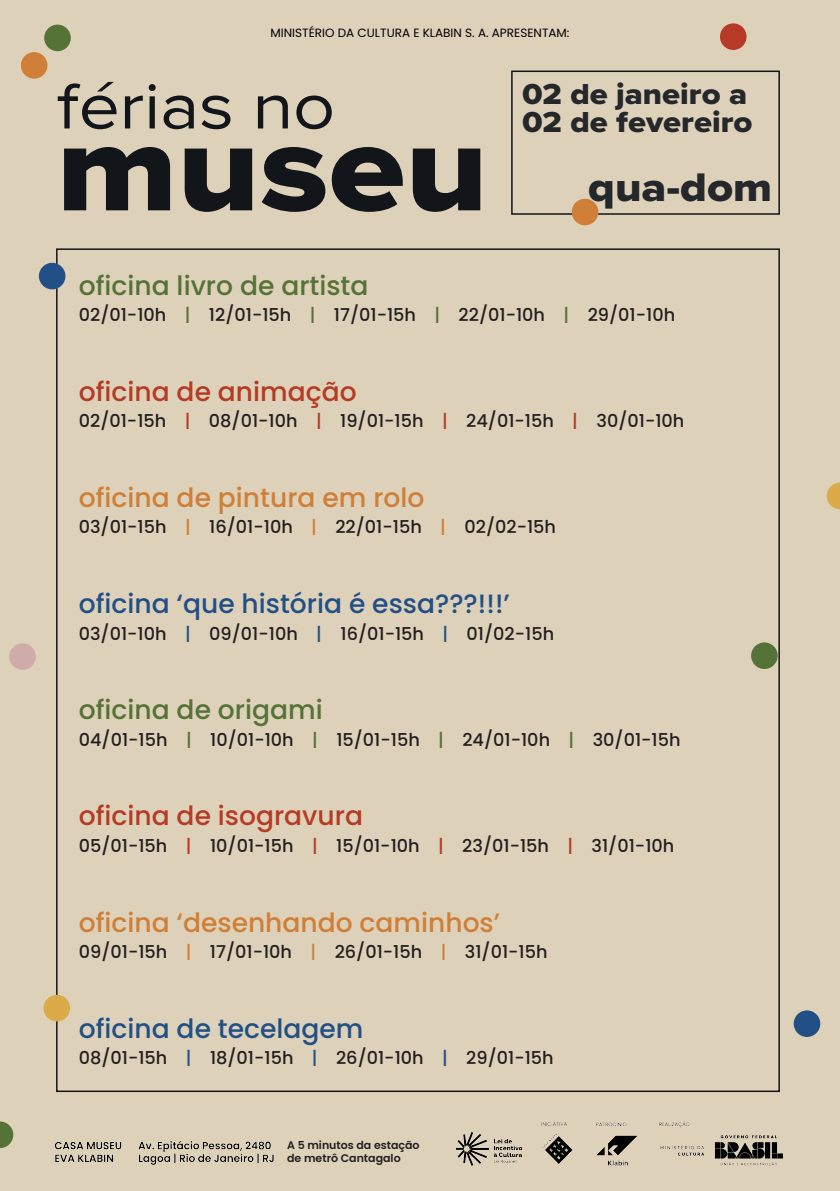
<style>
.page{position:relative;width:840px;height:1191px;background:#fff}
.page>*{position:absolute;margin:0;border:0;box-sizing:border-box;transform-origin:0 0}
.t1{font:127.8px "Proxima Nova Wide Extrabld";color:#121519}
.t2{font:66.4px "Proxima Nova Wide";color:#121519}
.t3{font:41.4px "Proxima Nova Wide Extrabld";color:#24282b}
.t4{font:30px/28px "Proxima Nova Wide Extrabld";color:#24282b}
.t5{font:500 26.6px "Poppins";color:#cf7f37}
.t6{font:500 26.6px "Poppins";color:#225086}
.t7{font:500 26.6px "Poppins";color:#557237}
.t8{font:500 26.6px "Poppins";color:#b53b25}
.t9{font:500 17.6px "Poppins";color:#231f20}
.t10{font:12px "Poppins";color:#000001}
.t11{font:600 11px/12.4px "Poppins";color:#231f20}
.s1{color:#557237}
.s2{color:#b53b25}
.s3{color:#cf7f37}
.s4{color:#225086}
</style>
<div class="page">
<div style="left:0;top:0;width:839px;height:1191px;background:#ded1b9"></div>
<div style="left:511px;top:71px;width:268px;height:144px;border:2px solid #121519"></div>
<div style="left:44px;top:25px;width:27px;height:26px;background:#557237;border-radius:50%"></div>
<div style="left:719px;top:23px;width:27px;height:27px;background:#b63a25;border-radius:50%"></div>
<div style="left:21px;top:52px;width:26px;height:27px;background:#cf7f37;border-radius:50%"></div>
<div style="left:9px;top:643px;width:27px;height:27px;background:#cfaca9;border-radius:50%"></div>
<div style="left:43px;top:994px;width:27px;height:27px;background:#dbab49;border-radius:50%"></div>
<svg style="left:826px;top:483px;width:13px;height:26px"></svg>
<div style="left:793px;top:1010px;width:26px;height:27px;background:#225086;border-radius:50%"></div>
<div style="left:750px;top:642px;width:27px;height:27px;background:#557237;border-radius:50%"></div>
<svg style="left:0;top:1121px;width:13px;height:27px"></svg>
<div style="left:571px;top:199px;width:27px;height:26px;background:#cf7f37;border-radius:50%"></div>
<div style="left:39px;top:263px;width:26px;height:26px;background:#225086;border-radius:50%"></div>
<img style="left:456px;top:1121px;width:327px;height:45px">
<img style="left:55px;top:1141px;width:219px;height:24px">
<p class="t10" style="left:270px;top:26px;width:300px">MINISTÉRIO DA CULTURA E KLABIN S. A. APRESENTAM:</p>
<h2 class="t2" style="left:57px;top:57px;width:279px">férias no</h2>
<h1 class="t1" style="left:57px;top:71px;width:432px">museu</h1>
<h3 class="t4" style="left:522px;top:79px;width:232px">02 de janeiro a<br>02 de fevereiro</h3>
<h3 class="t3" style="left:588px;top:156px;width:185px">qua-dom</h3>
<h3 class="t7" style="left:79px;top:270px;width:291px">oficina livro de artista</h3>
<p class="t9" style="left:79px;top:305px;width:597px">02/01-10h <span class="s1">|</span> 12/01-15h <span class="s1">|</span> 17/01-15h <span class="s1">|</span> 22/01-10h <span class="s1">|</span> 29/01-10h</p>
<h3 class="t8" style="left:79px;top:376px;width:279px">oficina de animação</h3>
<p class="t9" style="left:79px;top:411px;width:606px">02/01-15h <span class="s2">|</span> 08/01-10h <span class="s2">|</span> 19/01-15h <span class="s2">|</span> 24/01-15h <span class="s2">|</span> 30/01-10h</p>
<h3 class="t5" style="left:79px;top:482px;width:347px">oficina de pintura em rolo</h3>
<p class="t9" style="left:79px;top:517px;width:478px">03/01-15h <span class="s3">|</span> 16/01-10h <span class="s3">|</span> 22/01-15h <span class="s3">|</span> 02/02-15h</p>
<h3 class="t6" style="left:79px;top:588px;width:432px">oficina ‘que história é essa???!!!’</h3>
<p class="t9" style="left:79px;top:623px;width:476px">03/01-10h <span class="s4">|</span> 09/01-10h <span class="s4">|</span> 16/01-15h <span class="s4">|</span> 01/02-15h</p>
<h3 class="t7" style="left:79px;top:694px;width:245px">oficina de origami</h3>
<p class="t9" style="left:79px;top:729px;width:603px">04/01-15h <span class="s1">|</span> 10/01-10h <span class="s1">|</span> 15/01-15h <span class="s1">|</span> 24/01-10h <span class="s1">|</span> 30/01-15h</p>
<h3 class="t8" style="left:79px;top:800px;width:285px">oficina de isogravura</h3>
<p class="t9" style="left:79px;top:835px;width:596px">05/01-15h <span class="s2">|</span> 10/01-15h <span class="s2">|</span> 15/01-10h <span class="s2">|</span> 23/01-15h <span class="s2">|</span> 31/01-10h</p>
<h3 class="t5" style="left:79px;top:906px;width:422px">oficina ‘desenhando caminhos’</h3>
<p class="t9" style="left:79px;top:941px;width:470px">09/01-15h <span class="s3">|</span> 17/01-10h <span class="s3">|</span> 26/01-15h <span class="s3">|</span> 31/01-15h</p>
<h3 class="t6" style="left:79px;top:1013px;width:286px">oficina de tecelagem</h3>
<p class="t9" style="left:79px;top:1047px;width:476px">08/01-15h <span class="s4">|</span> 18/01-15h <span class="s4">|</span> 26/01-10h <span class="s4">|</span> 29/01-15h</p>
<p class="t11" style="left:287px;top:1139px;width:134px">A 5 minutos da estação de metrô Cantagalo</p>
</div>
